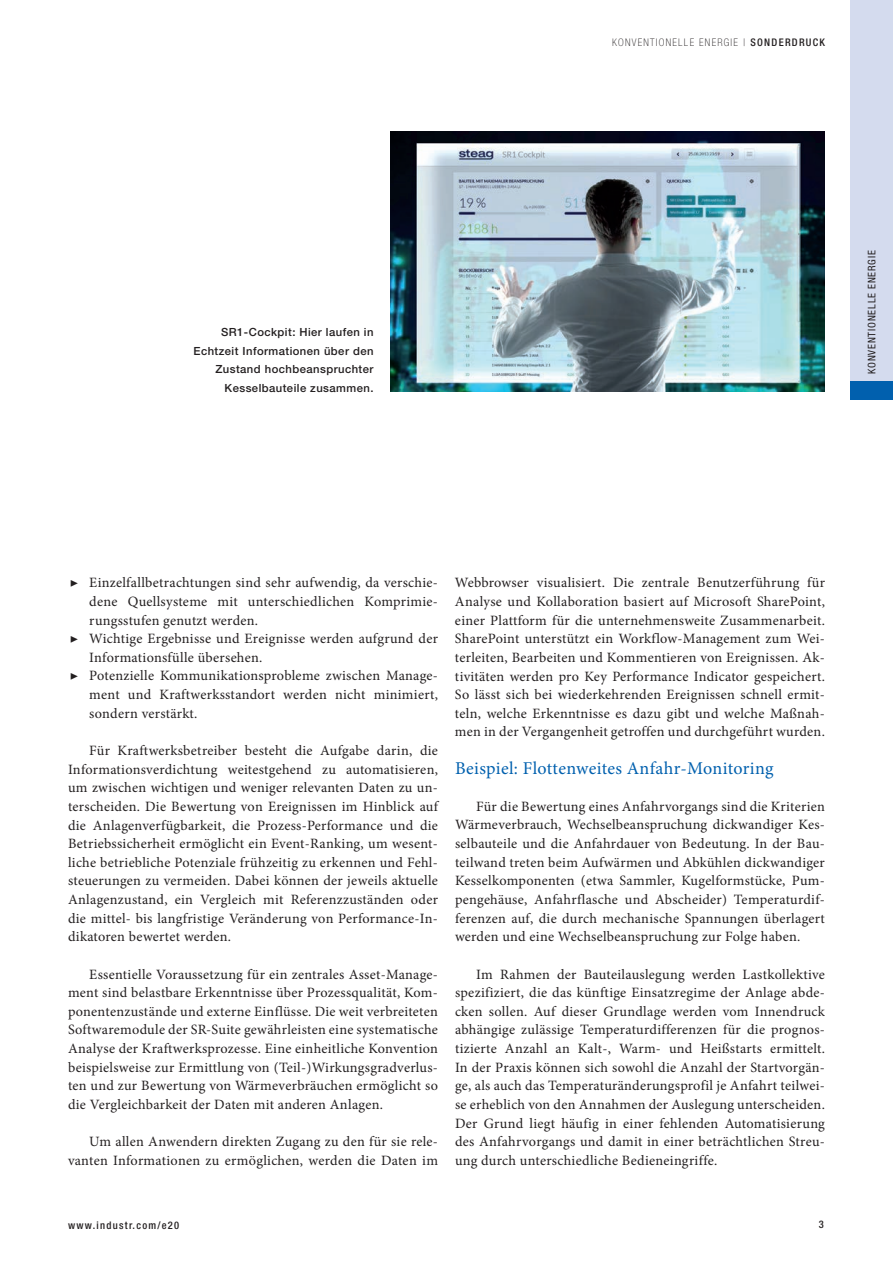
<style>
.page{position:relative;width:893px;height:1263px;background:#fff}
.page>*{position:absolute;margin:0;border:0;box-sizing:border-box;transform-origin:0 0}
.t1{font:18px "Minion Pro";letter-spacing:.015em;color:#0160ae}
.t2{font:14.25px/18.6px "Minion Pro";letter-spacing:.02em;color:#231f20;text-align:justify}
.t3{font:500 11.25px/18.6px "Helvetica Neue LT Std";letter-spacing:.04em;color:#231f20;text-align:right}
.t4{font:100 condensed 10.5px "Helvetica Neue LT Std";letter-spacing:.12em;color:#231f20}
.t5{font:condensed 10.5px "Helvetica Neue LT Std";letter-spacing:.08em;color:#231f20}
.t6{font:500 condensed 10.5px "Helvetica Neue LT Std";letter-spacing:.12em;color:#231f20}
.s1{font-weight:500}
</style>
<div class="page">
<img style="left:390px;top:132px;width:435px;height:260px">
<div style="left:850px;top:0;width:43px;height:400px;background:#d4dbee"></div>
<div style="left:850px;top:381px;width:43px;height:19px;background:#0160ae"></div>
<p class="t4" style="left:612px;top:36px;width:214px">KONVENTIONELLE ENERGIE | <span class="s1">SONDERDRUCK</span></p>
<p class="t3" style="left:193px;top:323px;width:182px">SR1-Cockpit: Hier laufen in<br>Echtzeit Informationen über den<br>Zustand hochbeanspruchter<br>Kesselbauteile zusammen.</p>
<p class="t5" style="left:866px;top:374px;width:126px;rotate:-90deg">KONVENTIONELLE ENERGIE</p>
<p class="t2" style="left:70px;top:574px;width:370px">▶ Einzelfallbetrachtungen sind sehr aufwendig, da verschie-</p>
<p class="t2" style="left:89px;top:592px;width:350px">dene Quellsysteme mit unterschiedlichen Komprimie-</p>
<p class="t2" style="left:89px;top:611px;width:170px">rungsstufen genutzt werden.</p>
<p class="t2" style="left:70px;top:629px;width:370px">▶ Wichtige Ergebnisse und Ereignisse werden aufgrund der</p>
<p class="t2" style="left:89px;top:648px;width:175px">Informationsfülle übersehen.</p>
<p class="t2" style="left:70px;top:667px;width:370px">▶ Potenzielle Kommunikationsprobleme zwischen Manage-</p>
<p class="t2" style="left:89px;top:685px;width:350px">ment und Kraftwerksstandort werden nicht minimiert,</p>
<p class="t2" style="left:89px;top:704px;width:110px">sondern verstärkt.</p>
<p class="t2" style="left:68px;top:741px;width:371px;text-indent:21px">Für Kraftwerksbetreiber besteht die Aufgabe darin, die Informationsverdichtung weitestgehend zu automatisieren, um zwischen wichtigen und weniger relevanten Daten zu un&shy;terscheiden. Die Bewertung von Ereignissen im Hinblick auf die Anlagenverfügbarkeit, die Prozess-Performance und die Betriebssicherheit ermöglicht ein Event-Ranking, um wesent&shy;liche betriebliche Potenziale frühzeitig zu erkennen und Fehl&shy;steuerungen zu vermeiden. Dabei können der jeweils aktuelle Anlagenzustand, ein Vergleich mit Referenzzuständen oder die mittel- bis langfristige Veränderung von Performance-In&shy;dikatoren bewertet werden.</p>
<p class="t2" style="left:68px;top:965px;width:371px;text-indent:21px">Essentielle Voraussetzung für ein zentrales Asset-Manage&shy;ment sind belastbare Erkenntnisse über Prozessqualität, Kom&shy;ponentenzustände und externe Einflüsse. Die weit verbreiteten Softwaremodule der SR-Suite gewährleisten eine systematische Analyse der Kraftwerksprozesse. Eine einheitliche Konvention beispielsweise zur Ermittlung von (Teil-)Wirkungsgradverlus&shy;ten und zur Bewertung von Wärmeverbräuchen ermöglicht so die Vergleichbarkeit der Daten mit anderen Anlagen.</p>
<p class="t2" style="left:68px;top:1132px;width:371px;text-align:right">Um allen Anwendern direkten Zugang zu den für sie rele&shy;vanten Informationen zu ermöglichen, werden die Daten im</p>
<p class="t2" style="left:455px;top:574px;width:371px">Webbrowser visualisiert. Die zentrale Benutzerführung für Analyse und Kollaboration basiert auf Microsoft SharePoint, einer Plattform für die unternehmensweite Zusammenarbeit.<br>SharePoint unterstützt ein Workflow-Management zum Wei&shy;terleiten, Bearbeiten und Kommentieren von Ereignissen. Ak&shy;tivitäten werden pro Key Performance Indicator gespeichert.<br>So lässt sich bei wiederkehrenden Ereignissen schnell ermit&shy;teln, welche Erkenntnisse es dazu gibt und welche Maßnah&shy;men in der Vergangenheit getroffen und durchgeführt wurden.</p>
<p class="t1" style="left:455px;top:756px;width:320px">Beispiel: Flottenweites Anfahr-Monitoring</p>
<p class="t2" style="left:455px;top:797px;width:371px;text-indent:21px">Für die Bewertung eines Anfahrvorgangs sind die Kriterien Wärmeverbrauch, Wechselbeanspruchung dickwandiger Kes&shy;selbauteile und die Anfahrdauer von Bedeutung. In der Bau&shy;teilwand treten beim Aufwärmen und Abkühlen dickwandiger Kesselkomponenten (etwa Sammler, Kugelformstücke, Pum&shy;pengehäuse, Anfahrflasche und Abscheider) Temperaturdif&shy;ferenzen auf, die durch mechanische Spannungen überlagert werden und eine Wechselbeanspruchung zur Folge haben.</p>
<p class="t2" style="left:455px;top:965px;width:371px;text-indent:21px">Im Rahmen der Bauteilauslegung werden Lastkollektive spezifiziert, die das künftige Einsatzregime der Anlage abde&shy;cken sollen. Auf dieser Grundlage werden vom Innendruck abhängige zulässige Temperaturdifferenzen für die prognos&shy;tizierte Anzahl an Kalt-, Warm- und Heißstarts ermittelt.<br>In der Praxis können sich sowohl die Anzahl der Startvorgän&shy;ge, als auch das Temperaturänderungsprofil je Anfahrt teilwei&shy;se erheblich von den Annahmen der Auslegung unterscheiden.<br>Der Grund liegt häufig in einer fehlenden Automatisierung des Anfahrvorgangs und damit in einer beträchtlichen Streu&shy;ung durch unterschiedliche Bedieneingriffe.</p>
<p class="t6" style="left:68px;top:1218px;width:113px">www.industr.com/e20</p>
<p class="t6" style="left:819px;top:1218px;width:7px">3</p>
</div>
